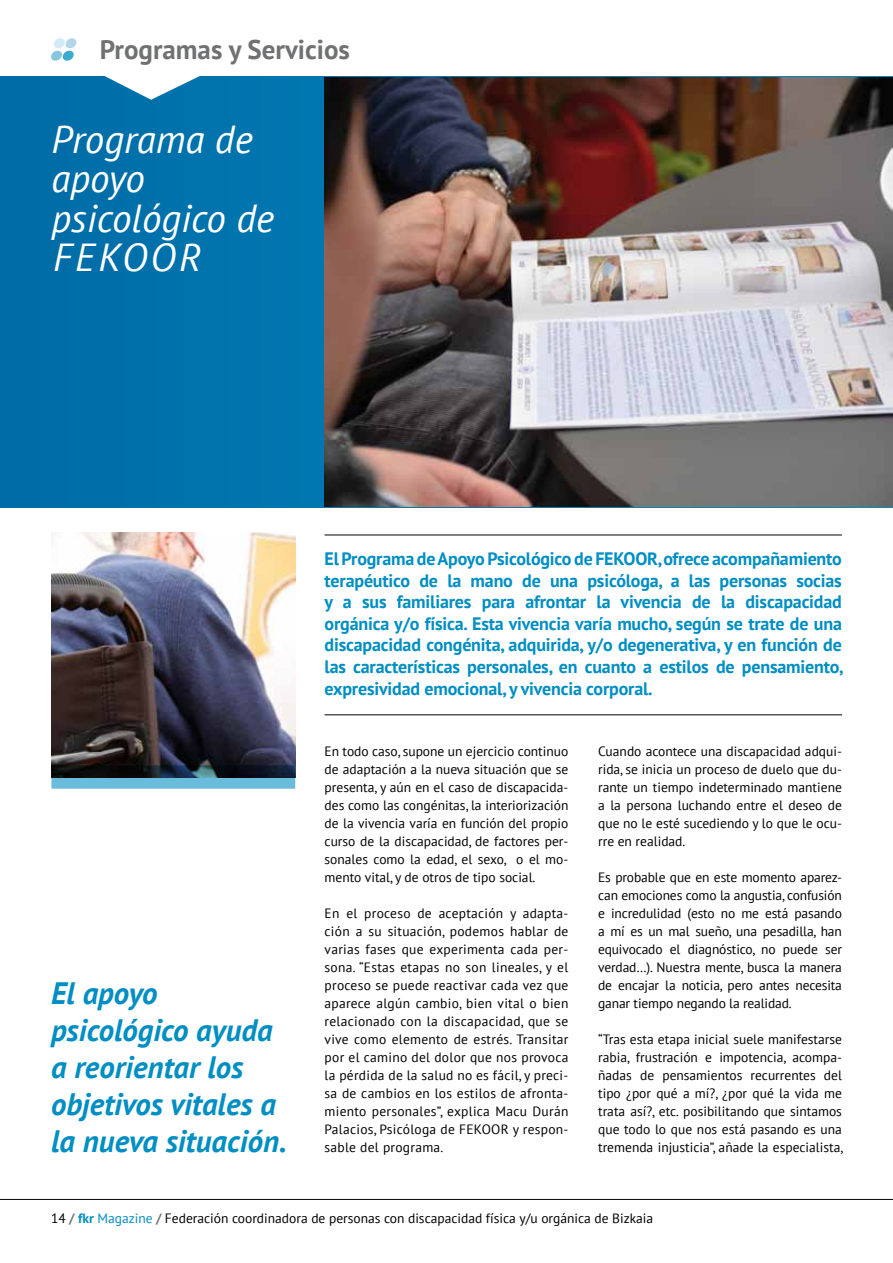
<style>
.page{position:relative;width:893px;height:1263px;background:#fff}
.page>*{position:absolute;margin:0;border:0;box-sizing:border-box;transform-origin:0 0}
.t1{font:italic 39px/39px "PT Sans";color:#fff}
.t2{font:italic 700 30.9px/37px "PT Sans";color:#008ec3}
.t3{font:700 27px "PT Sans";color:#707172}
.t4{font:700 18px/21.6px "PT Sans";letter-spacing:-.01em;color:#008ec3;text-align:justify}
.t5{font:13.5px/18px "PT Sans";color:#000;text-align:justify}
.s1{font-weight:700;color:#707172}
.s2{font-weight:700;color:#008ec3}
.s3{color:#008ec3}
</style>
<div class="page">
<div style="left:0;top:77px;width:893px;height:430px;background:#0071ab"></div>
<hr style="left:325px;top:535px;width:517px;height:1px;background:#000">
<hr style="left:325px;top:714px;width:517px;height:1px;background:#000">
<img style="left:51px;top:532px;width:244px;height:233px">
<svg style="left:51px;top:765px;width:244px;height:24px;background:#3b6678"></svg>
<img style="left:325px;top:77px;width:568px;height:430px">
<hr style="left:0;top:1199px;width:893px;height:1px;background:#000">
<svg style="left:51px;top:38px;width:26px;height:23px"></svg>
<svg style="left:98px;top:76px;width:107px;height:24px"></svg>
<h3 class="t3" style="left:100px;top:31px;width:252px">Programas y Servicios</h3>
<h1 class="t1" style="left:51px;top:119px;width:224px">Programa de apoyo psicológico de fekoor</h1>
<h2 class="t2" style="left:51px;top:974px;width:237px">El apoyo psicológico ayuda a reorientar los objetivos vitales a la nueva situación.</h2>
<p class="t4" style="left:325px;top:547px;width:520px">El Programa de Apoyo Psicológico de FEKOO R, ofrece acompañamiento terapéutico de la mano de una psicóloga, a las personas socias y a sus familiares para afrontar la vivencia de la discapacidad orgánica y/o física. Esta vivencia varía mucho, según se trate de una discapacidad congénita, adquirida, y/o degenerativa, y en función de las características personales, en cuanto a estilos de pensamiento, expresividad emocional, y vivencia corporal.</p>
<p class="t5" style="left:325px;top:742px;width:245px">En todo caso, supone un ejercicio continuo de adaptación a la nueva situación que se presenta, y aún en el caso de discapacida&shy;des como las congénitas, la interiorización de la vivencia varía en función del propio curso de la discapacidad, de factores per&shy;sonales como la edad, el sexo, o el mo&shy;mento vital, y de otros de tipo social.</p>
<p class="t5" style="left:325px;top:904px;width:245px">En el proceso de aceptación y adapta&shy;ción a su situación, podemos hablar de varias fases que experimenta cada per&shy;sona. “Estas etapas no son lineales, y el proceso se puede reactivar cada vez que aparece algún cambio, bien vital o bien relacionado con la discapacidad, que se vive como elemento de estrés. Transitar por el camino del dolor que nos provoca la pérdida de la salud no es fácil, y preci&shy;sa de cambios en los estilos de afronta&shy;miento personales”, explica Macu Durán Palacios, Psicóloga de FEKOOR y respon&shy;sable del programa.</p>
<p class="t5" style="left:598px;top:742px;width:245px">Cuando acontece una discapacidad adqui&shy;rida, se inicia un proceso de duelo que du&shy;rante un tiempo indeterminado mantiene a la persona luchando entre el deseo de que no le esté sucediendo y lo que le ocu&shy;rre en realidad.</p>
<p class="t5" style="left:598px;top:868px;width:245px">Es probable que en este momento aparez&shy;can emociones como la angustia, confusión e incredulidad (esto no me está pasando a mí es un mal sueño, una pesadilla, han equivocado el diagnóstico, no puede ser verdad…). Nuestra mente, busca la manera de encajar la noticia, pero antes necesita ganar tiempo negando la realidad.</p>
<p class="t5" style="left:598px;top:1030px;width:246px">“Tras esta etapa inicial suele manifestarse rabia, frustración e impotencia, acompa&shy;ñadas de pensamientos recurrentes del tipo ¿por qué a mí?, ¿por qué la vida me trata así?, etc. posibilitando que sintamos que todo lo que nos está pasando es una tremenda injusticia”, añade la especialista,</p>
<p class="t5" style="left:51px;top:1208px;width:604px">14 <span class="s1">/</span> <span class="s2">fkr</span> <span class="s3">Magazine</span> <span class="s1">/</span> Federación coordinadora de personas con discapacidad física y/u orgánica de Bizkaia</p>
</div>
